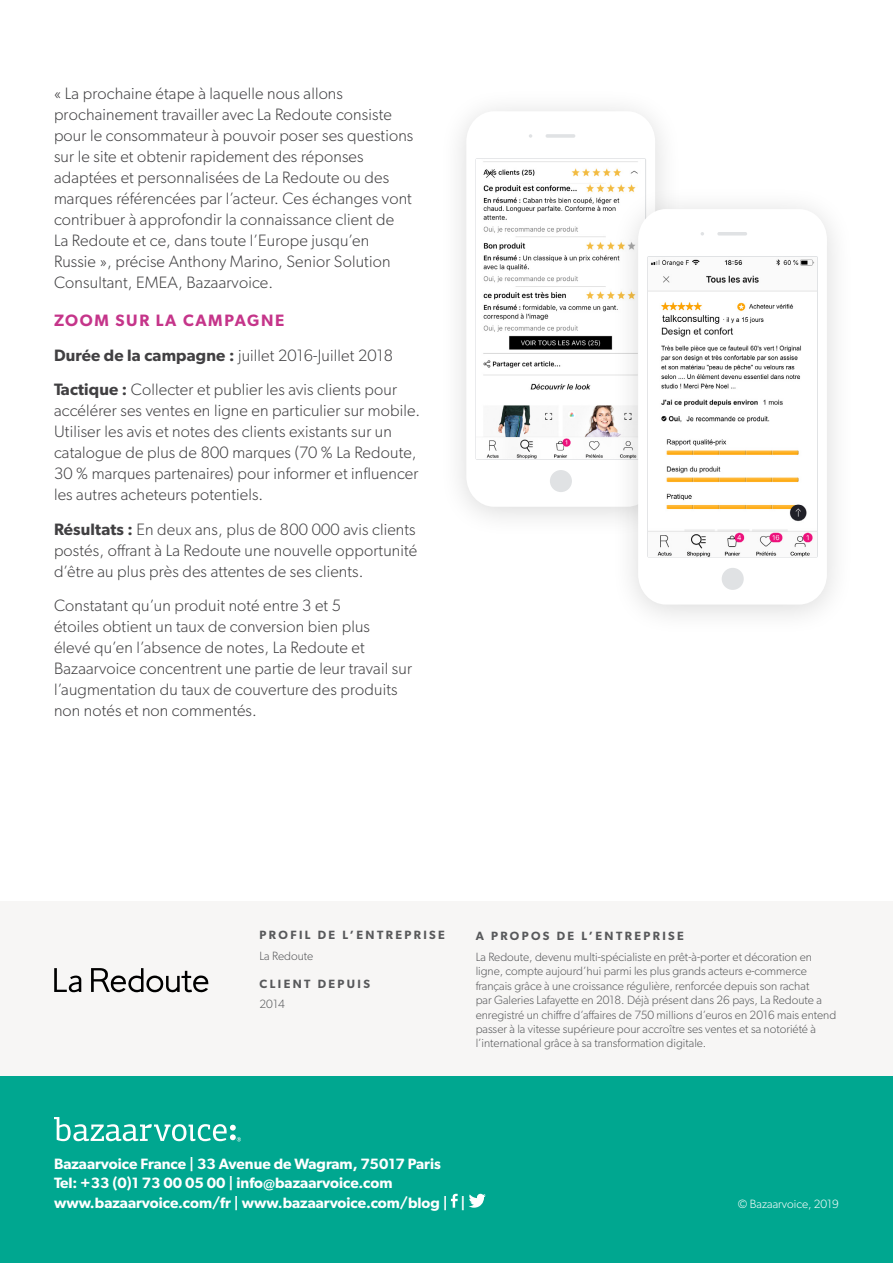
<style>
.page{position:relative;width:893px;height:1263px;background:#fff}
.page>*{position:absolute;margin:0;border:0;box-sizing:border-box;transform-origin:0 0}
.t1{font:300 16.5px/21px "Gibson";letter-spacing:.01em;color:#414042}
.t2{font:600 15px/19.5px "Gibson";color:#fff}
.t3{font:300 12px/14.4px "Gibson";color:#58595b}
.t4{font:600 12px "Gibson";letter-spacing:.2em;color:#58595b}
.t5{font:300 12px "Gibson";color:#fff}
.s1{font-weight:600;color:#c5358a}
.s2{font-weight:600}
</style>
<div class="page">
<div style="left:0;top:1075px;width:893px;height:188px;background:#00a790"></div>
<svg style="left:54px;top:1117px;width:187px;height:24px"></svg>
<svg style="left:451px;top:1194px;width:7px;height:14px"></svg>
<svg style="left:469px;top:1194px;width:17px;height:14px"></svg>
<div style="left:0;top:901px;width:893px;height:174px;background:#f7f6f5"></div>
<svg style="left:54px;top:968px;width:27px;height:24px"></svg>
<svg style="left:91px;top:968px;width:117px;height:24px"></svg>
<div style="left:438px;top:87px;width:246px;height:452px;background:#000;opacity:.15"></div>
<div style="left:466px;top:111px;width:189px;height:396px;background:#fff;border-radius:29px"></div>
<div style="left:550px;top:470px;width:22px;height:22px;background:#e0e2e4;border-radius:50%"></div>
<hr style="left:546px;top:134px;width:29px;height:4px;background:#e0e2e4;border-radius:2px">
<img style="left:483px;top:161px;width:155px;height:297px">
<div style="left:610px;top:185px;width:245px;height:452px;background:#000;opacity:.15"></div>
<div style="left:638px;top:209px;width:189px;height:395px;background:#fff;border-radius:29px"></div>
<div style="left:647px;top:256px;width:171px;height:302px;background:#fafafa;border-radius:2px"></div>
<div style="left:722px;top:568px;width:22px;height:22px;background:#e0e2e4;border-radius:50%"></div>
<hr style="left:717px;top:232px;width:30px;height:3px;background:#e0e2e4;border-radius:2px">
<img style="left:648px;top:259px;width:169px;height:297px">
<p class="t1" style="left:54px;top:83px;width:361px">« La prochaine étape à laquelle nous allons prochainement travailler avec La Redoute consiste pour le consommateur à pouvoir poser ses questions sur le site et obtenir rapidement des réponses adaptées et personnalisées de La Redoute ou des marques référencées par l’acteur. Ces échanges vont contribuer à approfondir la connaissance client de<br>La Redoute et ce, dans toute l’Europe jusqu’en Russie », précise Anthony Marino, Senior Solution Consultant, EMEA, Bazaarvoice.</p>
<p class="t1" style="left:54px;top:303px;width:345px;line-height:34.5px"><span class="s1">ZOOM SUR LA CAMPAGNE<br></span><span class="s2">Durée de la campagne :</span> juillet 2016-Juillet 2018<br><span class="s2">Tactique :</span> Collecter et publier les avis clients pour</p>
<p class="t1" style="left:54px;top:400px;width:368px">accélérer ses ventes en ligne en particulier sur mobile.<br>Utiliser les avis et notes des clients existants sur un catalogue de plus de 800 marques (70 % La Redoute, 30 % marques partenaires) pour informer et influencer les autres acheteurs potentiels.</p>
<p class="t1" style="left:54px;top:518px;width:365px;text-align:justify"><span class="s2">Résultats :</span> En deux ans, plus de 800 000 avis clients postés, offrant à La Redoute une nouvelle opportunité d’être au plus près des attentes de ses clients.</p>
<p class="t1" style="left:54px;top:595px;width:359px">Constatant qu’un produit noté entre 3 et 5<br>étoiles obtient un taux de conversion bien plus<br>élevé qu’en l’absence de notes, La Redoute et Bazaarvoice concentrent une partie de leur travail sur l’augmentation du taux de couverture des produits non notés et non commentés.</p>
<p class="t4" style="left:260px;top:928px;width:187px">PROFIL DE L’ENTREPRISE</p>
<p class="t3" style="left:260px;top:948px;width:55px">La Redoute</p>
<p class="t4" style="left:260px;top:976px;width:112px">CLIENT DEPUIS</p>
<p class="t3" style="left:260px;top:996px;width:27px">2014</p>
<p class="t4" style="left:476px;top:928px;width:210px">A PROPOS DE L’ENTREPRISE</p>
<p class="t3" style="left:476px;top:949px;width:362px">La Redoute, devenu multi-spécialiste en prêt-à-porter et décoration en ligne, compte aujourd’hui parmi les plus grands acteurs e-commerce français grâce à une croissance régulière, renforcée depuis son rachat<br>par Galeries Lafayette en 2018. Déjà présent dans 26 pays, La Redoute a enregistré un chiffre d’affaires de 750 millions d’euros en 2016 mais entend passer à la vitesse supérieure pour accroître ses ventes et sa notoriété à l’international grâce à sa transformation digitale.</p>
<p class="t2" style="left:54px;top:1153px;width:413px">Bazaarvoice France | 33 Avenue de Wagram, 75017 Paris<br>Tel: +33 (0)1 73 00 05 00 | info@bazaarvoice.com www.bazaarvoice.com/fr | www.bazaarvoice.com/blog | |</p>
<p class="t5" style="left:738px;top:1197px;width:103px">© Bazaarvoice, 2019</p>
</div>
